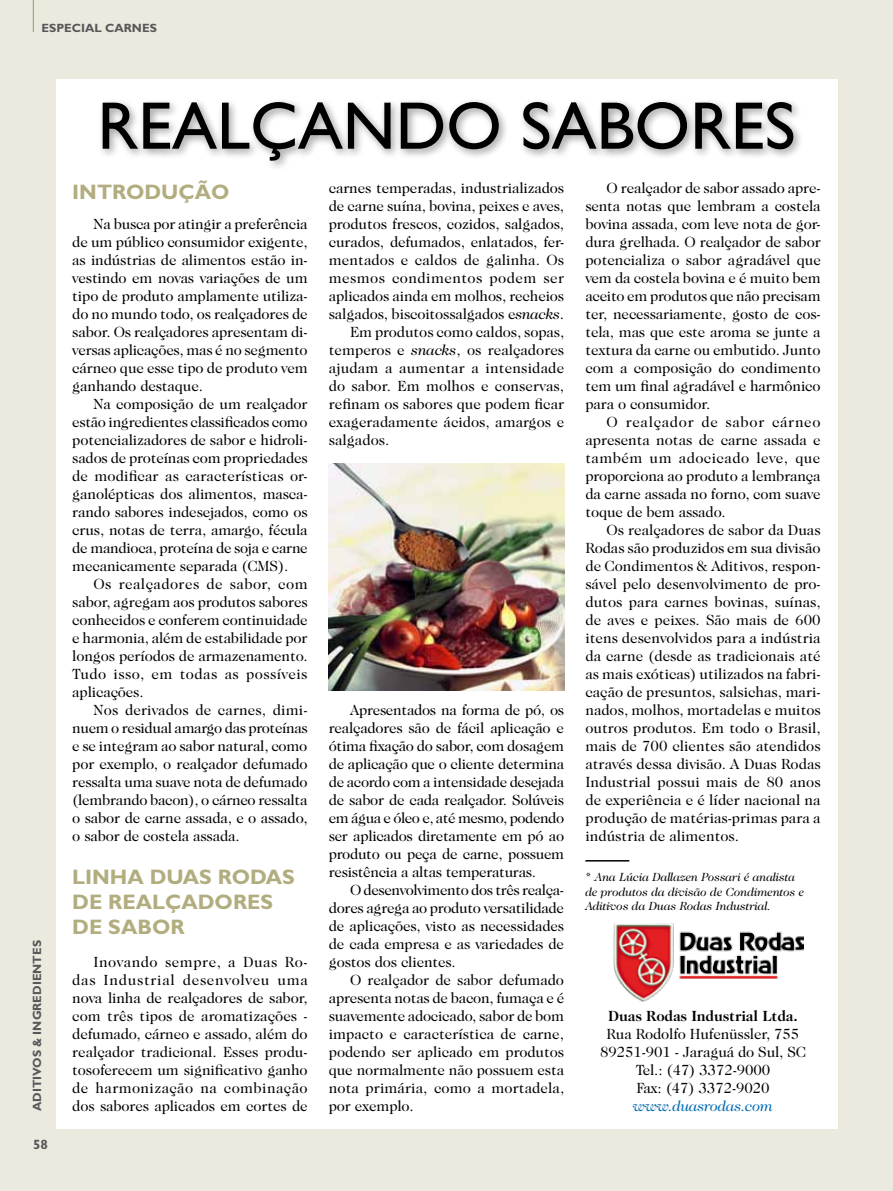
<style>
.page{position:relative;width:893px;height:1191px;background:#fff}
.page>*{position:absolute;margin:0;border:0;box-sizing:border-box;transform-origin:0 0}
.t1{font:67.5px "Gill Sans";color:#000}
.t2{font:700 21px/25.2px "Gill Sans";color:#b2ad7f}
.t3{font:15px/18px "Caslon 224 IT Cby BT";letter-spacing:-.01em;color:#000;text-align:justify}
.t4{font:15px "Caslon 224 IT Cby BT";letter-spacing:.01em;color:#000}
.t5{font:15px "Caslon 224 IT Cby BT";letter-spacing:.03em;color:#000}
.t6{font:700 15px "Caslon 224 IT Cby BT";letter-spacing:-.01em;color:#000}
.t7{font:italic 15px "Caslon 224 IT Cby BT";letter-spacing:-.01em;color:#006ab3}
.t8{font:700 13.5px "Gill Sans";color:#58585a}
.t9{font:italic 12px/14.4px "Caslon 224 IT Cby BT";color:#000}
.t10{font:700 12px "Gill Sans";color:#58585a}
.s1{font-style:italic}
.s2{font-style:normal}
</style>
<div class="page">
<div style="left:838px;top:0;width:55px;height:1191px;background:#eceade"></div>
<div style="left:0;top:0;width:56px;height:1191px;background:#eceade"></div>
<div style="left:0;top:0;width:893px;height:79px;background:#eceade"></div>
<div style="left:0;top:1129px;width:893px;height:62px;background:#eceade"></div>
<div style="left:97px;top:97px;width:707px;height:75px;background:#000;opacity:.4"></div>
<hr style="left:585px;top:860px;width:44px;height:1px;background:#000">
<img style="left:613px;top:923px;width:190px;height:79px">
<img style="left:329px;top:463px;width:235px;height:227px">
<hr style="left:33px;top:0;width:1px;height:32px;background:#919770">
<p class="t10" style="left:42px;top:21px;width:117px">ESPECIAL CARNES</p>
<p class="t10" style="left:30px;top:1111px;width:173px;rotate:-90deg">ADITIVOS &amp; INGREDIENTES</p>
<p class="t8" style="left:33px;top:1136px;width:16px">58</p>
<h1 class="t1" style="left:97px;top:87px;width:700px">REALÇANDO SABORES</h1>
<p class="t3" style="left:329px;top:179px;width:237px">carnes temperadas, industrializados</p>
<p class="t3" style="left:329px;top:197px;width:237px">de carne suína, bovina, peixes e aves,</p>
<p class="t3" style="left:329px;top:215px;width:237px">produtos frescos, cozidos, salgados,</p>
<p class="t3" style="left:329px;top:233px;width:237px">curados, defumados, enlatados, fer-</p>
<p class="t3" style="left:329px;top:251px;width:237px">mentados e caldos de galinha. Os</p>
<p class="t5" style="left:329px;top:269px;width:237px">mesmos condimentos podem ser</p>
<p class="t3" style="left:329px;top:287px;width:237px">aplicados ainda em molhos, recheios</p>
<p class="t3" style="left:329px;top:305px;width:237px">salgados, biscoitossalgados e<span class="s1">snacks</span>.</p>
<p class="t3" style="left:350px;top:323px;width:216px">Em produtos como caldos, sopas,</p>
<p class="t3" style="left:329px;top:341px;width:237px">temperos e <span class="s1">snacks</span>, os realçadores</p>
<p class="t4" style="left:329px;top:359px;width:237px">ajudam a aumentar a intensidade</p>
<p class="t3" style="left:329px;top:377px;width:237px">do sabor. Em molhos e conservas,</p>
<p class="t3" style="left:329px;top:395px;width:237px">refinam os sabores que podem ficar</p>
<p class="t3" style="left:329px;top:413px;width:237px">exageradamente ácidos, amargos e</p>
<p class="t3" style="left:329px;top:431px;width:62px">salgados.</p>
<h2 class="t2" style="left:72px;top:179px;width:24px">INTROD</h2>
<h2 class="t2" style="left:161px;top:179px;width:68px">UÇÃO</h2>
<p class="t3" style="left:72px;top:215px;width:237px;text-indent:21px">Na busca por atingir a preferência de um público consumidor exigente, as indústrias de alimentos estão in&shy;vestindo em novas variações de um tipo de produto amplamente utiliza&shy;do no mundo todo, os realçadores de sabor. Os realçadores apresentam di&shy;versas aplicações, mas é no segmento cárneo que esse tipo de produto vem ganhando destaque.</p>
<p class="t3" style="left:72px;top:395px;width:237px;text-indent:21px">Na composição de um realçador estão ingredientes classificados como potencializadores de sabor e hidroli&shy;sados de proteínas com propriedades de modificar as características or&shy;ganolépticas dos alimentos, masca&shy;rando sabores indesejados, como os crus, notas de terra, amargo, fécula de mandioca, proteína de soja e carne mecanicamente separada (CMS).</p>
<p class="t3" style="left:72px;top:575px;width:237px;text-indent:21px">Os realçadores de sabor, com sabor, agregam aos produtos sabores conhecidos e conferem continuidade e harmonia, além de estabilidade por longos períodos de armazenamento.<br>Tudo isso, em todas as possíveis aplicações.</p>
<p class="t3" style="left:72px;top:701px;width:237px;text-indent:21px">Nos derivados de carnes, dimi&shy;nuem o residual amargo das proteínas e se integram ao sabor natural, como por exemplo, o realçador defumado ressalta uma suave nota de defumado (lembrando bacon), o cárneo ressalta o sabor de carne assada, e o assado, o sabor de costela assada.</p>
<h2 class="t2" style="left:72px;top:863px;width:224px">LINHA DUAS RODAS<br>DE REALÇADORES<br>DE SABOR</h2>
<p class="t3" style="left:72px;top:953px;width:237px;text-indent:21px">Inovando sempre, a Duas Ro&shy;das Industrial desenvolveu uma nova linha de realçadores de sabor, com três tipos de aromatizações - defumado, cárneo e assado, além do realçador tradicional. Esses produ&shy;tosoferecem um significativo ganho de harmonização na combinação dos sabores aplicados em cortes de</p>
<p class="t3" style="left:585px;top:179px;width:237px;text-indent:21px">O realçador de sabor assado apre&shy;senta notas que lembram a costela bovina assada, com leve nota de gor&shy;dura grelhada. O realçador de sabor potencializa o sabor agradável que vem da costela bovina e é muito bem aceito em produtos que não precisam ter, necessariamente, gosto de cos&shy;tela, mas que este aroma se junte a textura da carne ou embutido. Junto com a composição do condimento tem um final agradável e harmônico para o consumidor.</p>
<p class="t3" style="left:585px;top:413px;width:237px;text-indent:21px">O realçador de sabor cárneo apresenta notas de carne assada e também um adocicado leve, que proporciona ao produto a lembrança da carne assada no forno, com suave toque de bem assado.</p>
<p class="t3" style="left:585px;top:521px;width:237px;text-indent:21px">Os realçadores de sabor da Duas Rodas são produzidos em sua divisão de Condimentos &amp; Aditivos, respon&shy;sável pelo desenvolvimento de pro&shy;dutos para carnes bovinas, suínas, de aves e peixes. São mais de 600 itens desenvolvidos para a indústria da carne (desde as tradicionais até as mais exóticas) utilizados na fabri&shy;cação de presuntos, salsichas, mari&shy;nados, molhos, mortadelas e muitos outros produtos. Em todo o Brasil, mais de 700 clientes são atendidos através dessa divisão. A Duas Rodas Industrial possui mais de 80 anos de experiência e é líder nacional na produção de matérias-primas para a indústria de alimentos.</p>
<p class="t9" style="left:585px;top:869px;width:220px"><span class="s2">*</span> Ana Lúcia Dallazen Possari é analista de produtos da divisão de Condimentos e<br>Aditivos da Duas Rodas Industrial.</p>
<p class="t3" style="left:329px;top:701px;width:237px;text-indent:21px">Apresentados na forma de pó, os realçadores são de fácil aplicação e ótima fixação do sabor, com dosagem de aplicação que o cliente determina de acordo com a intensidade desejada de sabor de cada realçador. Solúveis em água e óleo e, até mesmo, podendo ser aplicados diretamente em pó ao produto ou peça de carne, possuem resistência a altas temperaturas.</p>
<p class="t3" style="left:329px;top:881px;width:237px;text-indent:21px">O desenvolvimento dos três realça&shy;dores agrega ao produto versatilidade de aplicações, visto as necessidades de cada empresa e as variedades de gostos dos clientes.</p>
<p class="t3" style="left:329px;top:971px;width:237px;text-indent:21px">O realçador de sabor defumado apresenta notas de bacon, fumaça e é suavemente adocicado, sabor de bom impacto e característica de carne, podendo ser aplicado em produtos que normalmente não possuem esta nota primária, como a mortadela, por exemplo.</p>
<p class="t6" style="left:608px;top:1007px;width:191px">Duas Rodas Industrial Ltda.</p>
<p class="t3" style="left:600px;top:1025px;width:208px;text-align:center">Rua Rodolfo Hufenüssler, 755<br>89251-901 - Jaraguá do Sul, SC<br>Tel.: (47) 3372-9000<br>Fax: (47) 3372-9020</p>
<p class="t7" style="left:633px;top:1097px;width:141px">www.duasrodas.com</p>
</div>
